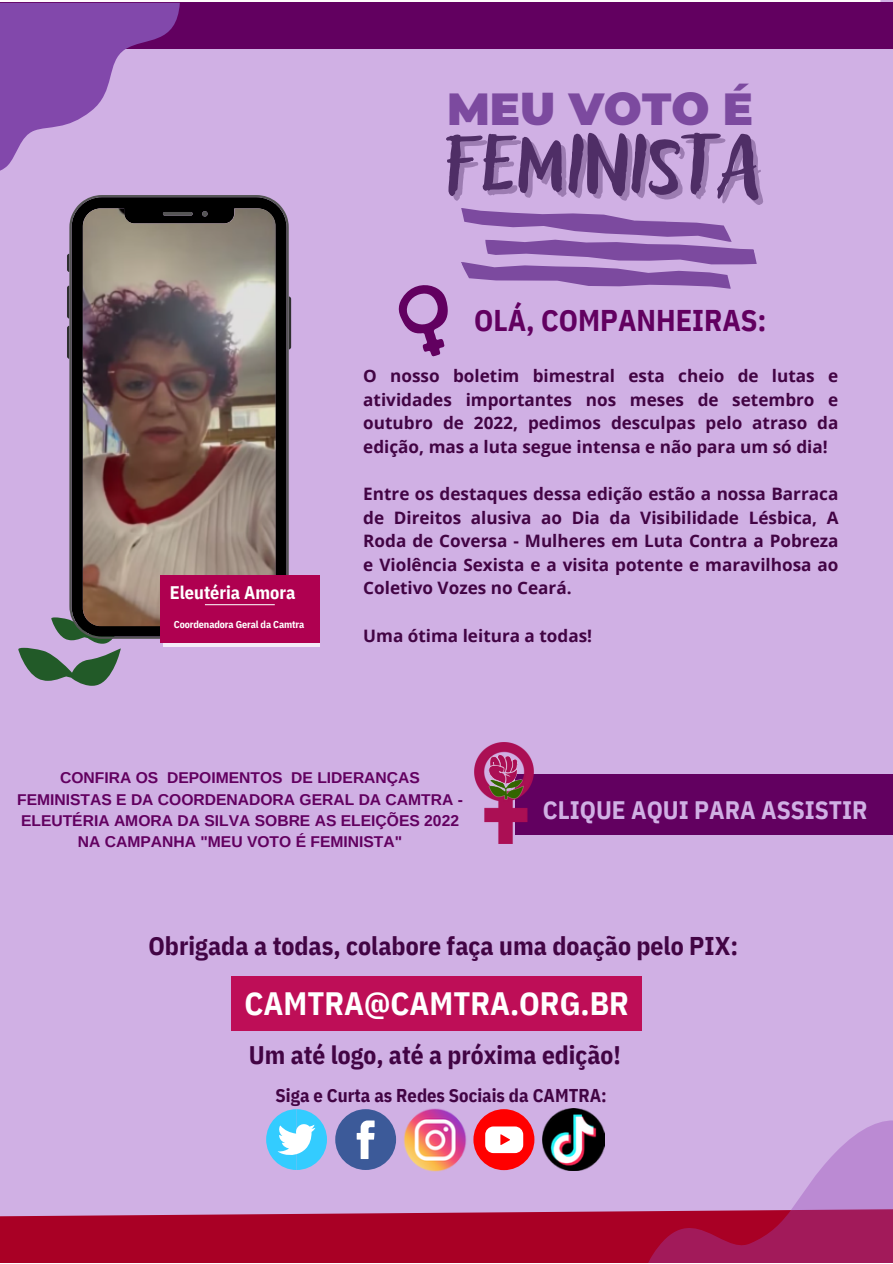
<style>
.page{position:relative;width:893px;height:1264px;background:#fff}
.page>*{position:absolute;margin:0;border:0;box-sizing:border-box;transform-origin:0 0}
.t1{font:105.3px "Adlery Pro Blockletter";color:#4f2e66}
.t2{font:900 44.85px "Montserrat";color:#7c4a9f}
.t3{font:700 32.25px "IBM Plex Sans Cond";color:#fff}
.t4{font:700 30px "IBM Plex Sans Cond";color:#620060}
.t5{font:700 25.65px "IBM Plex Sans Cond";color:#420444}
.t6{font:700 25.35px "IBM Plex Sans Cond";color:#420444}
.t7{font:700 25.2px "IBM Plex Sans Cond";color:#d0b0e4}
.t8{font:700 18.45px "IBM Plex Sans Cond";color:#420444}
.t9{font:700 18.15px "IBM Plex Sans Cond";color:#fff}
.t10{font:700 17.1px/23.5px "Open Sans";color:#420444;text-align:justify}
.t11{font:700 15.6px/21.3px "Liberation Sans";color:#620060;text-align:center}
.t12{font:700 10.05px "IBM Plex Sans Cond";letter-spacing:-.01em;color:#fff}
</style>
<div class="page">
<div style="left:0;top:0;width:892px;height:1262px;background:#d0b0e4"></div>
<svg style="left:18px;top:617px;width:104px;height:68px"></svg>
<svg style="left:398px;top:285px;width:50px;height:72px"></svg>
<svg style="left:266px;top:1109px;width:61px;height:60px"></svg>
<div style="left:335px;top:1109px;width:61px;height:60px;background:#3c5a99;border-radius:50%"></div>
<svg style="left:356px;top:1120px;width:18px;height:38px"></svg>
<img style="left:403px;top:1108px;width:64px;height:64px">
<div style="left:473px;top:1109px;width:61px;height:61px;background:#f00;border-radius:50%"></div>
<svg style="left:485px;top:1126px;width:38px;height:27px"></svg>
<img style="left:542px;top:1108px;width:39px;height:62px">
<div style="left:0;top:1211px;width:581px;height:51px;background:#a90025"></div>
<svg style="left:581px;top:1108px;width:311px;height:154px"></svg>
<div style="left:515px;top:774px;width:377px;height:61px;background:#620060"></div>
<img style="left:474px;top:742px;width:59px;height:101px">
<div style="left:232px;top:976px;width:409px;height:54px;background:#be0e57"></div>
<svg style="left:732px;top:248px;width:25px;height:17px"></svg>
<svg style="left:461px;top:208px;width:270px;height:81px;fill:#8252a4"></svg>
<svg style="left:0;top:0;width:880px;height:171px"></svg>
<svg style="left:67px;top:254px;width:2px;height:18px"></svg>
<svg style="left:67px;top:285px;width:2px;height:33px"></svg>
<svg style="left:67px;top:326px;width:2px;height:33px"></svg>
<svg style="left:289px;top:296px;width:2px;height:53px"></svg>
<img style="left:69px;top:195px;width:220px;height:443px">
<div style="left:163px;top:581px;width:157px;height:65px;background:#f3ebf8"></div>
<div style="left:160px;top:575px;width:159px;height:68px;background:#af0050"></div>
<hr style="left:205px;top:604px;width:70px;height:1px;background:#fff">
<h2 class="t2" style="left:447px;top:82px;width:307px">MEU VOTO É</h2>
<h1 class="t1" style="left:444px;top:92px;width:315px">FEMINISTA</h1>
<p class="t9" style="left:170px;top:580px;width:127px">Eleutéria Amora</p>
<p class="t12" style="left:174px;top:617px;width:132px">Coordenadora Geral da Camtra</p>
<h3 class="t4" style="left:474px;top:300px;width:294px">OLÁ, COMPANHEIRAS:</h3>
<p class="t10" style="left:363px;top:363px;width:476px">O nosso boletim bimestral esta cheio de lutas e atividades importantes nos meses de setembro e outubro de 2022, pedimos desculpas pelo atraso da edição, mas a luta segue intensa e não para um só dia!</p>
<p class="t10" style="left:363px;top:481px;width:477px">Entre os destaques dessa edição estão a nossa Barraca de Direitos alusiva ao Dia da Visibilidade Lésbica, A Roda de Coversa - Mulheres em Luta Contra a Pobreza e Violência Sexista e a visita potente e maravilhosa ao Coletivo Vozes no Ceará.</p>
<p class="t10" style="left:363px;top:623px;width:230px">Uma ótima leitura a todas!</p>
<p class="t11" style="left:17px;top:767px;width:447px">CONFIRA OS DEPOIMENTOS DE LIDERANÇAS FEMINISTAS E DA COORDENADORA GERAL DA CAMTRA - ELEUTÉRIA AMORA DA SILVA SOBRE AS ELEIÇÕES 2022<br>NA CAMPANHA "MEU VOTO É FEMINISTA"</p>
<h3 class="t7" style="left:543px;top:793px;width:326px">CLIQUE AQUI PARA ASSISTIR</h3>
<h3 class="t5" style="left:148px;top:928px;width:591px">Obrigada a todas, colabore faça uma doação pelo PIX:</h3>
<h3 class="t3" style="left:244px;top:982px;width:386px">CAMTRA@CAMTRA.ORG.BR</h3>
<h3 class="t6" style="left:249px;top:1037px;width:373px">Um até logo, até a próxima edição!</h3>
<p class="t8" style="left:275px;top:1083px;width:333px">Siga e Curta as Redes Sociais da CAMTRA:</p>
</div>
